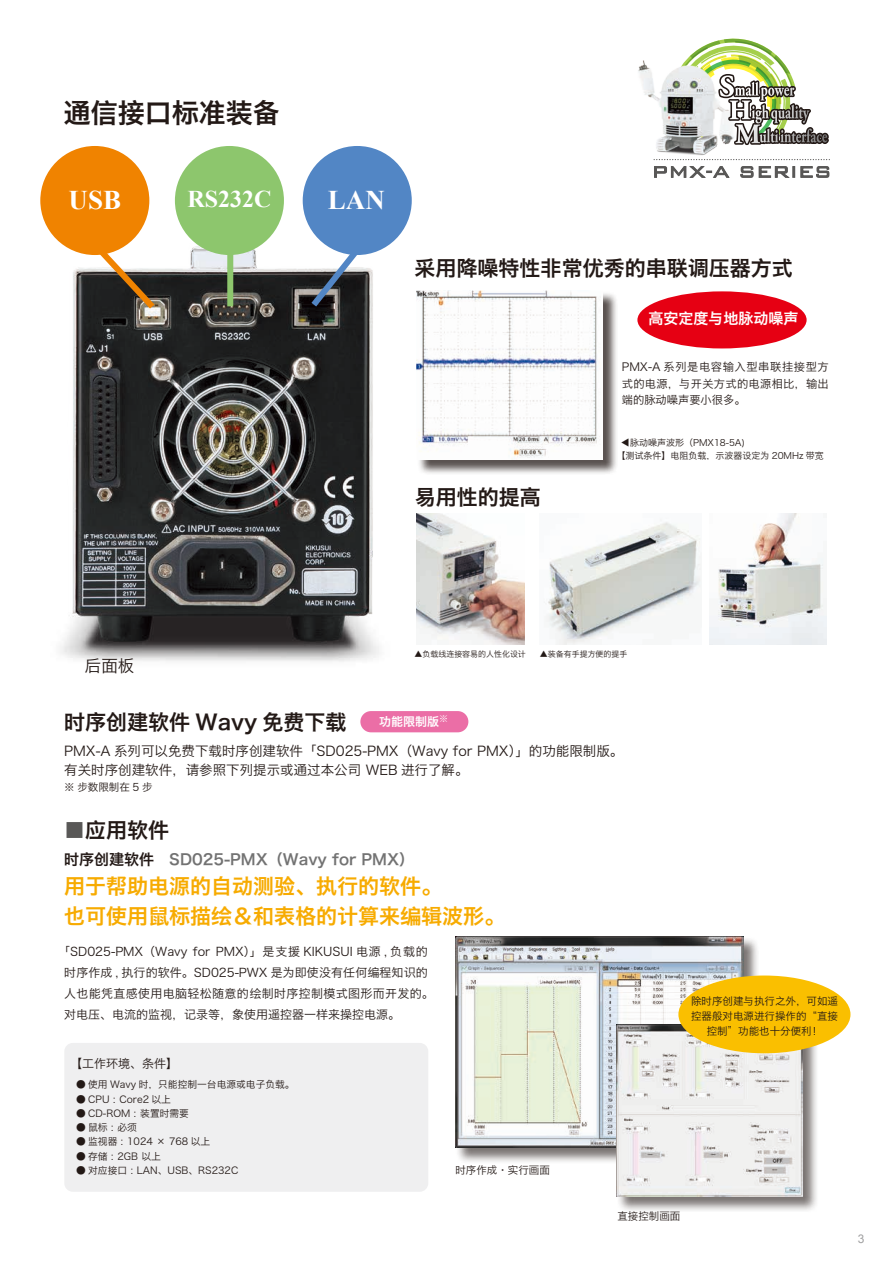
<style>
.page{position:relative;width:893px;height:1263px;background:#fff}
.page>*{position:absolute;margin:0;border:0;box-sizing:border-box;transform-origin:0 0}
.t1{font:27px "Hiragino Sans GB W6";color:#231916}
.t2{font:700 27px "Times New Roman";color:#fff}
.t3{font:700 24px "Times New Roman";color:#fff}
.t4{font:21px "Hiragino Sans GB W6";color:#231916}
.t5{font:21px/29.8px "Hiragino Sans GB W6";color:#f7ab00}
.t6{font:16.5px "Hiragino Sans GB W3";color:#231916}
.t7{font:15px "Hiragino Sans GB W6";color:#727272}
.t8{font:15px "Hiragino Sans GB W6";color:#fff}
.t9{font:13.5px/18.8px "Hiragino Sans GB W3";color:#231916}
.t10{font:12px/21px "Hiragino Sans GB W3";letter-spacing:.01em;color:#231916}
.t11{font:12px "Hiragino Sans GB W6";color:#fff}
.t12{font:12px "Arial";color:#a0a0a1}
.t13{font:11.25px/16.5px "Hiragino Sans GB W3";letter-spacing:.025em;color:#231916;text-align:justify}
.t14{font:10.5px/15px "Hiragino Sans GB W3";color:#231916;text-align:center}
.t15{font:9.75px "Hiragino Sans GB W3";color:#231916}
.t16{font:9px/13.5px "Hiragino Sans GB W3";color:#231916}
.t17{font:7.95px "Hiragino Sans GB W3";color:#231916}
.s1{color:#595857}
.s2{color:#231916}
</style>
<div class="page">
<img style="left:40px;top:203px;width:377px;height:459px">
<img style="left:40px;top:368px;width:36px;height:294px">
<div style="left:64px;top:1043px;width:364px;height:149px;background:#efeff0;border-radius:9px"></div>
<div style="left:303px;top:146px;width:109px;height:109px;background:#5286c5;border-radius:50%"></div>
<div style="left:40px;top:146px;width:109px;height:109px;background:#f08300;border-radius:50%"></div>
<div style="left:175px;top:146px;width:109px;height:109px;background:#8dc66d;border-radius:50%"></div>
<svg style="left:88px;top:238px;width:73px;height:77px"></svg>
<div style="left:227px;top:246px;width:6px;height:60px;background:#8dc66d"></div>
<svg style="left:305px;top:236px;width:65px;height:77px"></svg>
<div style="left:360px;top:711px;width:108px;height:21px;background:#eb6ea6;border-radius:11px"></div>
<div style="left:417px;top:291px;width:201px;height:184px;background:#231916;opacity:.75"></div>
<img style="left:416px;top:290px;width:186px;height:169px">
<div style="left:637px;top:291px;width:170px;height:57px;background:#e60013;border-radius:50%"></div>
<img style="left:416px;top:514px;width:108px;height:130px">
<img style="left:544px;top:522px;width:157px;height:122px">
<img style="left:709px;top:514px;width:118px;height:130px">
<div style="left:456px;top:936px;width:304px;height:228px;background:#231916;opacity:.6"></div>
<img style="left:455px;top:936px;width:288px;height:211px">
<div style="left:616px;top:1024px;width:203px;height:189px;background:#231916;opacity:.6"></div>
<img style="left:616px;top:1024px;width:186px;height:172px">
<div style="left:678px;top:975px;width:172px;height:78px;background:#fabf00;border-radius:50%"></div>
<img style="left:638px;top:60px;width:16px;height:100px">
<svg style="left:654px;top:39px;width:176px;height:139px"></svg>
<h1 class="t1" style="left:64px;top:95px;width:217px">通信接口标准装备</h1>
<h1 class="t2" style="left:69px;top:182px;width:54px">USB</h1>
<h2 class="t3" style="left:187px;top:182px;width:86px">RS232C</h2>
<h1 class="t2" style="left:328px;top:182px;width:58px">LAN</h1>
<h3 class="t4" style="left:415px;top:254px;width:379px">采用降噪特性非常优秀的串联调压器方式</h3>
<p class="t8" style="left:648px;top:309px;width:151px">高安定度与地脉动噪声</p>
<p class="t13" style="left:622px;top:359px;width:208px">PMX-A 系列是电容输入型串联挂接型方式的电源，与开关方式的电源相比，输出端的脉动噪声要小很多。</p>
<h3 class="t4" style="left:415px;top:483px;width:127px">易用性的提高</h3>
<p class="t16" style="left:616px;top:435px;width:209px;text-indent:14px">脉动噪声波形（PMX18-5A)<br>【测试条件】电阻负载，示波器设定为 20MHz 带宽</p>
<p class="t16" style="left:619px;top:447px;width:10px;rotate:-90deg">▲</p>
<h3 class="t6" style="left:85px;top:656px;width:51px">后面板</h3>
<p class="t17" style="left:415px;top:649px;width:113px">▲负载线连接容易的人性化设计</p>
<p class="t17" style="left:540px;top:649px;width:89px">▲装备有手提方便的提手</p>
<h3 class="t4" style="left:64px;top:708px;width:284px">时序创建软件 Wavy 免费下载</h3>
<p class="t9" style="left:64px;top:741px;width:561px">PMX-A 系列可以免费下载时序创建软件「SD025-PMX（Wavy for PMX）」的功能限制版。有关时序创建软件，请参照下列提示或通过本公司 WEB 进行了解。</p>
<p class="t14" style="left:64px;top:779px;width:90px">※ 步数限制在 5 步</p>
<h3 class="t4" style="left:64px;top:816px;width:106px"><span class="s1">■</span>应用软件</h3>
<p class="t7" style="left:64px;top:849px;width:351px"><span class="s2">时序创建软件</span> SD025-PMX（Wavy for PMX）</p>
<p class="t11" style="left:379px;top:714px;width:70px">功能限制版<sup>※</sup></p>
<h3 class="t5" style="left:64px;top:871px;width:443px">用于帮助电源的自动测验、执行的软件。<br>也可使用鼠标描绘＆和表格的计算来编辑波形。</h3>
<p class="t10" style="left:64px;top:940px;width:371px;text-indent:-6px">「SD025-PMX（Wavy for PMX）」是支援 KIKUSUI 电源 , 负载的时序作成 , 执行的软件。SD025-PWX 是为即使没有任何编程知识的人也能凭直感使用电脑轻松随意的绘制时序控制模式图形而开发的。对电压、电流的监视，记录等，象使用遥控器一样来操控电源。</p>
<p class="t10" style="left:70px;top:1053px;width:109px">【工作环境、条件】</p>
<p class="t15" style="left:76px;top:1078px;width:220px">● 使用 Wavy 时，只能控制一台电源或电子负载。</p>
<p class="t15" style="left:76px;top:1093px;width:96px">● CPU ：Core2 以上</p>
<p class="t15" style="left:76px;top:1107px;width:114px">● CD-ROM ：装置时需要</p>
<p class="t15" style="left:76px;top:1121px;width:72px">● 鼠标：必须　</p>
<p class="t15" style="left:76px;top:1135px;width:145px">● 监视器：1024 × 768 以上　</p>
<p class="t15" style="left:76px;top:1150px;width:86px">● 存储：2GB 以上</p>
<p class="t15" style="left:76px;top:1164px;width:164px">● 对应接口：LAN、USB、RS232C</p>
<p class="t14" style="left:455px;top:1162px;width:96px">时序作成・实行画面</p>
<p class="t14" style="left:691px;top:993px;width:148px">除时序创建与执行之外，可如遥控器般对电源进行操作的“直接控制”功能也十分便利！</p>
<p class="t14" style="left:617px;top:1208px;width:64px">直接控制画面</p>
<p class="t12" style="left:858px;top:1231px;width:8px">3</p>
</div>
